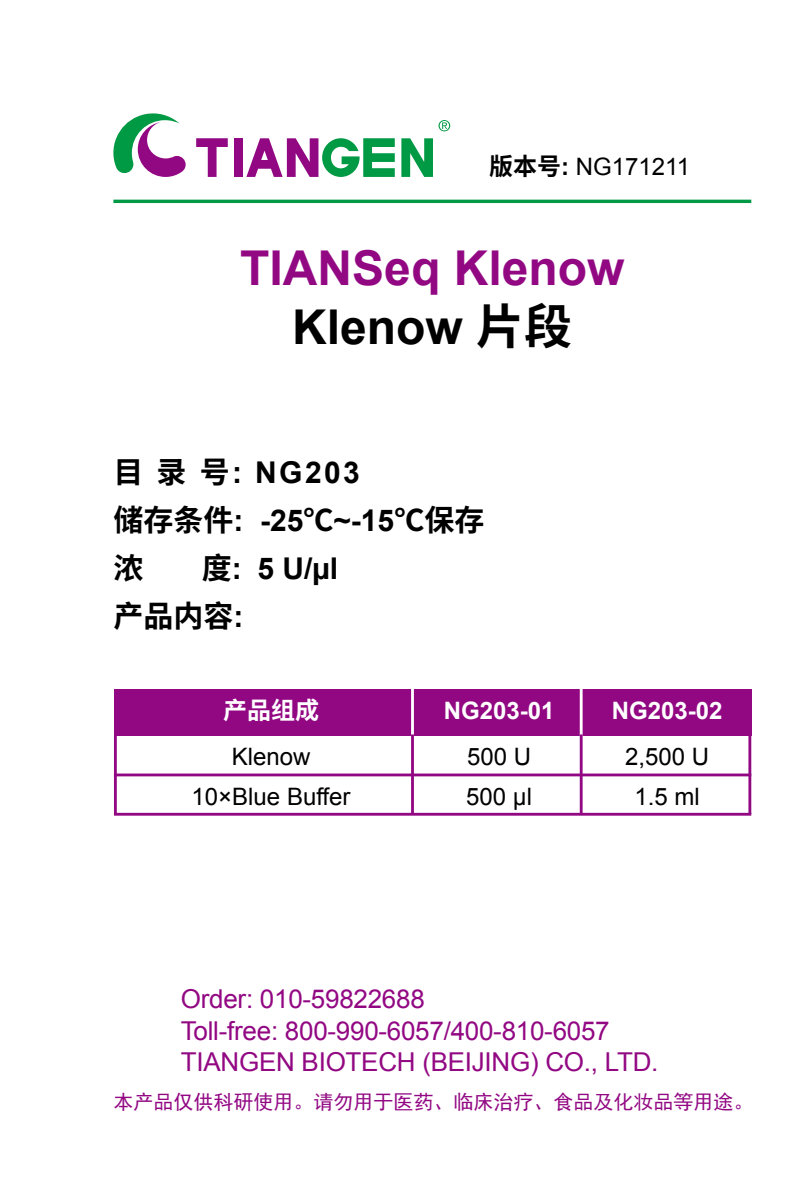
<style>
.page{position:relative;width:808px;height:1191px;background:#fff}
.page>*{position:absolute;margin:0;border:0;box-sizing:border-box;transform-origin:0 0}
.t1{font:700 48px/58.8px "Arial";color:#920883;text-align:center}
.t2{font:700 30px/48px "Source Han Sans CN";color:#000}
.t3{font:700 30px "Arial";letter-spacing:.08em;color:#000}
.t4{font:26px/31.2px "Arial";letter-spacing:-.01em;color:#920883}
.t5{font:24px "Arial";color:#000}
.t6{font:700 24px "Arial";color:#fff}
.t7{font:700 24px "Source Han Sans CN";color:#fff}
.t8{font:20px "Sim Hei";color:#920883}
.s1{font-family:"Source Han Sans CN";font-weight:700}
.s2{font-weight:700}
.s3{color:#000}
.s4{font-family:"Source Han Sans CN";color:#000}
.s5{font-family:"Source Han Sans CN"}
.s6{font-family:"Arial"}
</style>
<div class="page">
<hr style="left:113px;top:200px;width:638px;height:3px;background:#094">
<svg style="left:113px;top:113px;width:73px;height:64px"></svg>
<div style="left:234px;top:138px;width:9px;height:39px;background:#920883"></div>
<svg style="left:401px;top:138px;width:32px;height:39px"></svg>
<svg style="left:196px;top:138px;width:32px;height:39px"></svg>
<svg style="left:246px;top:138px;width:149px;height:39px"></svg>
<svg style="left:438px;top:120px;width:12px;height:11px"></svg>
<div style="left:114px;top:689px;width:637px;height:46px;background:#920883"></div>
<hr style="left:114px;top:773px;width:637px;height:3px;background:#920883">
<hr style="left:114px;top:813px;width:637px;height:2px;background:#920883">
<hr style="left:748px;top:734px;width:3px;height:80px;background:#920883">
<hr style="left:411px;top:687px;width:3px;height:51px;background:#fff">
<hr style="left:580px;top:687px;width:3px;height:51px;background:#fff">
<hr style="left:411px;top:734px;width:3px;height:79px;background:#920883">
<hr style="left:580px;top:734px;width:3px;height:79px;background:#920883">
<hr style="left:114px;top:734px;width:3px;height:79px;background:#920883">
<p class="t5" style="left:489px;top:150px;width:202px"><span class="s1">版本号</span><span class="s2">:</span> NG171211</p>
<h1 class="t1" style="left:240px;top:240px;width:386px">TIANSeq Klenow<br><span class="s3">Klenow</span> <span class="s4">片段</span></h1>
<p class="t3" style="left:113px;top:452px;width:248px"><span class="s5">目录号</span>: NG203</p>
<p class="t2" style="left:113px;top:496px;width:372px">储存条件<span class="s6">: -25</span>℃<span class="s6">~-15</span>℃保存浓</p>
<p class="t3" style="left:202px;top:548px;width:138px"><span class="s5">度</span>: 5 U/µl</p>
<p class="t2" style="left:113px;top:592px;width:131px">产品内容<span class="s6">:</span></p>
<p class="t7" style="left:223px;top:697px;width:97px">产品组成</p>
<p class="t6" style="left:444px;top:695px;width:112px">NG203-01</p>
<p class="t6" style="left:612px;top:695px;width:112px">NG203-02</p>
<p class="t5" style="left:232px;top:740px;width:80px">Klenow</p>
<p class="t5" style="left:467px;top:740px;width:66px">500 U</p>
<p class="t5" style="left:625px;top:740px;width:86px">2,500 U</p>
<p class="t5" style="left:192px;top:780px;width:161px">10×Blue Buffer</p>
<p class="t5" style="left:466px;top:780px;width:67px">500 μl</p>
<p class="t5" style="left:634px;top:780px;width:67px">1.5 ml</p>
<p class="t4" style="left:181px;top:984px;width:479px">Order: 010-59822688<br>Toll-free: 800-990-6057/400-810-6057<br>TIANGEN BIOTECH (BEIJING) CO., LTD.</p>
<p class="t8" style="left:113px;top:1091px;width:641px">本产品仅供科研使用。请勿用于医药、临床治疗、食品及化妆品等用途。</p>
</div>
